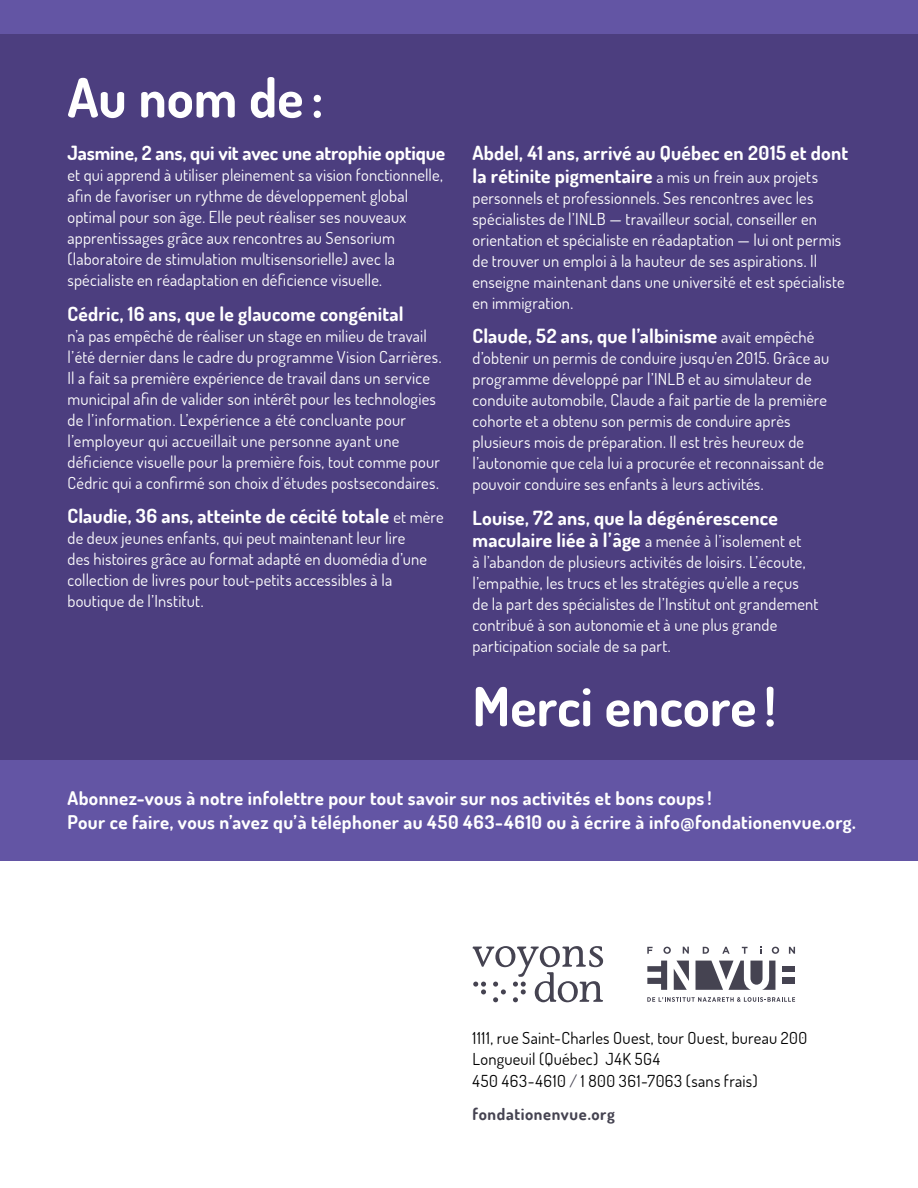
<style>
.page{position:relative;width:918px;height:1188px;background:#fff}
.page>*{position:absolute;margin:0;border:0;box-sizing:border-box;transform-origin:0 0}
.t1{font:700 54px "Dosis";color:#fff}
.t2{font:700 19.5px/22.5px "Dosis";letter-spacing:.005em;color:#fff}
.t3{font:700 18.9px/23.5px "Dosis";letter-spacing:.02em;color:#fff}
.t4{font:16.5px/21px "Dosis";letter-spacing:.01em;color:#fff}
.t5{font:16.5px "Dosis";letter-spacing:.015em;color:#000}
.t6{font:700 16.5px "Dosis";letter-spacing:.04em;color:#454351}
.s1{font-weight:400;font-size:16.5px}
.s2{font-weight:700;font-size:19.5px}
.s3{color:#454351}
</style>
<div class="page">
<div style="left:0;top:31px;width:918px;height:731px;background:#4c3e7f"></div>
<svg style="left:647px;top:947px;width:6px;height:7px"></svg>
<svg style="left:663px;top:947px;width:8px;height:7px"></svg>
<svg style="left:683px;top:947px;width:6px;height:7px"></svg>
<svg style="left:703px;top:947px;width:6px;height:7px"></svg>
<svg style="left:722px;top:947px;width:8px;height:7px"></svg>
<svg style="left:742px;top:947px;width:6px;height:7px"></svg>
<svg style="left:772px;top:947px;width:7px;height:7px"></svg>
<svg style="left:789px;top:947px;width:6px;height:7px"></svg>
<svg style="left:674px;top:961px;width:15px;height:29px"></svg>
<svg style="left:647px;top:961px;width:20px;height:29px"></svg>
<div style="left:782px;top:978px;width:13px;height:6px;background:#454351"></div>
<div style="left:782px;top:966px;width:13px;height:6px;background:#454351"></div>
<svg style="left:696px;top:961px;width:79px;height:29px"></svg>
<svg style="left:647px;top:997px;width:148px;height:5px"></svg>
<svg style="left:472px;top:946px;width:131px;height:56px"></svg>
<div style="left:0;top:0;width:918px;height:34px;background:#6355a4"></div>
<div style="left:0;top:760px;width:918px;height:101px;background:#6355a4"></div>
<h2 class="t1" style="left:68px;top:63px;width:257px">Au nom de :</h2>
<p class="t2" style="left:68px;top:141px;width:379px">Jasmine, 2 ans, qui vit avec une atrophie optique</p>
<p class="t4" style="left:68px;top:164px;width:377px">et qui apprend à utiliser pleinement sa vision fonctionnelle, afin de favoriser un rythme de développement global optimal pour son âge. Elle peut réaliser ses nouveaux apprentissages grâce aux rencontres au Sensorium (laboratoire de stimulation multisensorielle) avec la spécialiste en réadaptation en déficience visuelle.</p>
<p class="t2" style="left:68px;top:302px;width:338px">Cédric, 16 ans, que le glaucome congénital</p>
<p class="t4" style="left:68px;top:325px;width:376px">n’a pas empêché de réaliser un stage en milieu de travail l’été dernier dans le cadre du programme Vision Carrières.<br>Il a fait sa première expérience de travail dans un service municipal afin de valider son intérêt pour les technologies de l’information. L’expérience a été concluante pour l’employeur qui accueillait une personne ayant une déficience visuelle pour la première fois, tout comme pour Cédric qui a confirmé son choix d’études postsecondaires.</p>
<p class="t2" style="left:68px;top:504px;width:378px">Claudie, 36 ans, atteinte de cécité totale <span class="s1">et mère</span></p>
<p class="t4" style="left:67px;top:527px;width:361px">de deux jeunes enfants, qui peut maintenant leur lire des histoires grâce au format adapté en duomédia d’une collection de livres pour tout-petits accessibles à la boutique de l’Institut.</p>
<p class="t2" style="left:472px;top:141px;width:377px">Abdel, 41 ans, arrivé au Québec en 2015 et dont la rétinite pigmentaire <span class="s1">a mis un frein aux projets</span></p>
<p class="t4" style="left:472px;top:187px;width:374px">personnels et professionnels. Ses rencontres avec les spécialistes de l’INLB — travailleur social, conseiller en orientation et spécialiste en réadaptation — lui ont permis de trouver un emploi à la hauteur de ses aspirations. Il enseigne maintenant dans une université et est spécialiste en immigration.</p>
<p class="t2" style="left:472px;top:324px;width:344px">Claude, 52 ans, que l’albinisme <span class="s1">avait empêché</span></p>
<p class="t4" style="left:472px;top:347px;width:358px">d’obtenir un permis de conduire jusqu’en 2015. Grâce au programme développé par l’INLB et au simulateur de conduite automobile, Claude a fait partie de la première cohorte et a obtenu son permis de conduire après plusieurs mois de préparation. Il est très heureux de l’autonomie que cela lui a procurée et reconnaissant de pouvoir conduire ses enfants à leurs activités.</p>
<p class="t2" style="left:472px;top:506px;width:307px">Louise, 72 ans, que la dégénérescence</p>
<p class="t4" style="left:472px;top:530px;width:347px"><span class="s2">maculaire liée à l’âge</span> a menée à l’isolement et<br>à l’abandon de plusieurs activités de loisirs. L’écoute, l’empathie, les trucs et les stratégies qu’elle a reçus de la part des spécialistes de l’Institut ont grandement contribué à son autonomie et à une plus grande participation sociale de sa part.</p>
<p class="t1" style="left:472px;top:672px;width:305px">Merci encore !</p>
<p class="t3" style="left:67px;top:786px;width:790px">Abonnez-vous à notre infolettre pour tout savoir sur nos activités et bons coups !<br>Pour ce faire, vous n’avez qu’à téléphoner au 450 463-4610 ou à écrire à info@fondationenvue.org.</p>
<p class="t5" style="left:472px;top:1027px;width:336px">1111, rue Saint-Charles Ouest, tour Ouest, bureau 200</p>
<p class="t5" style="left:472px;top:1048px;width:189px">Longueuil (Québec) J4K 5G4</p>
<p class="t5" style="left:472px;top:1071px;width:287px">450 463-4610 <span class="s3">/</span> 1 800 361-7063 (sans frais)</p>
<p class="t6" style="left:472px;top:1104px;width:144px">fondationenvue.org</p>
</div>
